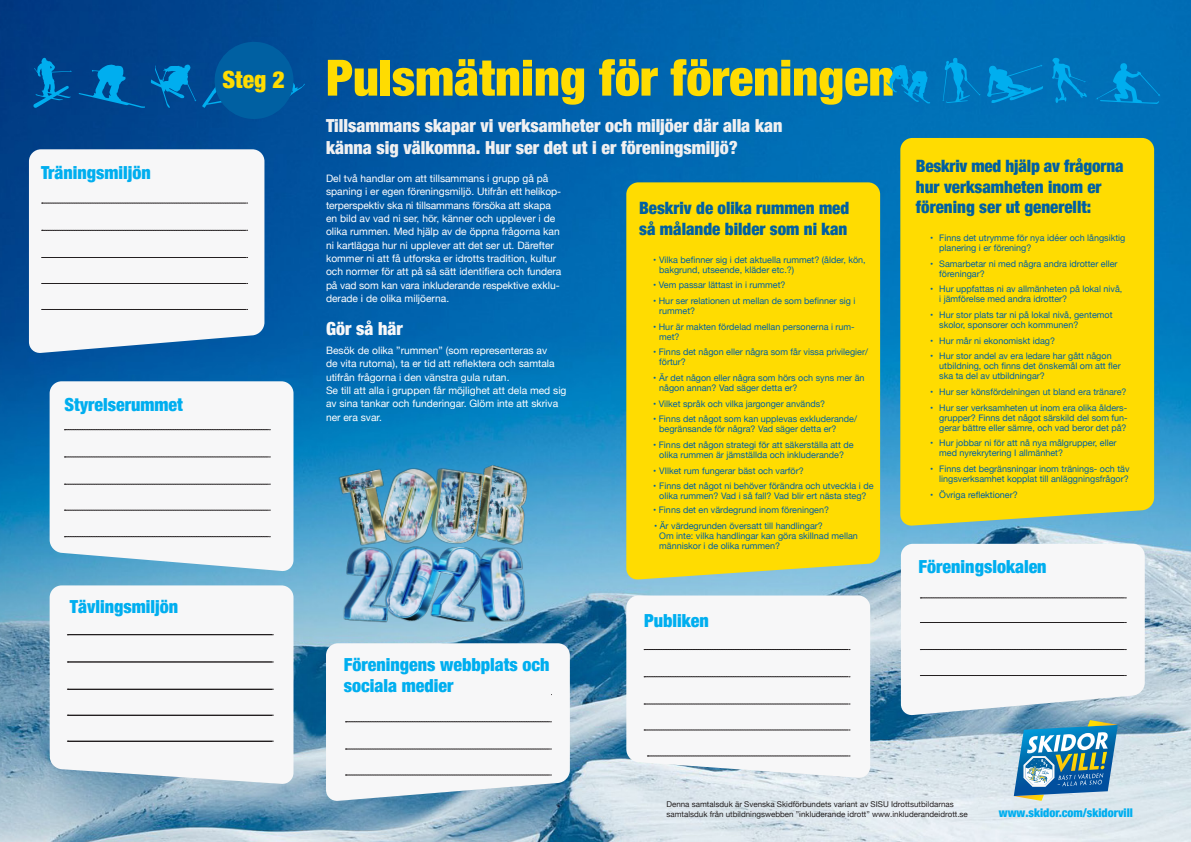
<style>
.page{position:relative;width:1191px;height:842px;background:#fff}
.page>*{position:absolute;margin:0;border:0;box-sizing:border-box;transform-origin:0 0}
.t1{font:900 condensed 50.1px "Helvetica Neue";color:#ffdc01}
.t2{font:900 condensed 23.7px "Helvetica Neue";color:#ffdc01}
.t3{font:900 condensed 18px/21.6px "Helvetica Neue";color:#00aeef}
.t4{font:900 condensed 18px/21.6px "Helvetica Neue";color:#f0f0f1}
.t5{font:900 condensed 18px "Helvetica Neue";color:#f7f7f8}
.t6{font:900 condensed 17px/20.4px "Helvetica Neue";color:#0060a2}
.t7{font:900 condensed 12px "Helvetica Neue";color:#00aeef}
.t8{font:10.3px/13.3px "Helvetica Neue";color:#fff}
.t9{font:9px/10px "Helvetica Neue";color:#0060a2}
.t10{font:8px/10px "Helvetica Neue";color:#231f20}
</style>
<div class="page">
<img style="left:0;top:0;width:1191px;height:842px">
<div style="left:626px;top:182px;width:254px;height:398px;background:#ffdc01"></div>
<div style="left:900px;top:138px;width:254px;height:388px;background:#ffdc01"></div>
<svg style="left:50px;top:585px;width:243px;height:199px"></svg>
<svg style="left:67px;top:635px;width:206px;height:1px"></svg>
<svg style="left:67px;top:662px;width:206px;height:1px"></svg>
<svg style="left:67px;top:689px;width:206px;height:1px"></svg>
<svg style="left:67px;top:715px;width:206px;height:1px"></svg>
<svg style="left:67px;top:741px;width:206px;height:1px"></svg>
<svg style="left:626px;top:595px;width:244px;height:183px"></svg>
<svg style="left:644px;top:649px;width:206px;height:1px"></svg>
<svg style="left:644px;top:677px;width:206px;height:1px"></svg>
<svg style="left:644px;top:704px;width:206px;height:1px"></svg>
<svg style="left:644px;top:730px;width:206px;height:1px"></svg>
<svg style="left:647px;top:756px;width:203px;height:1px"></svg>
<div style="left:644px;top:610px;width:161px;height:37px;background:#f7f7f8"></div>
<svg style="left:1013px;top:720px;width:104px;height:81px;background:#649bb5"></svg>
<svg style="left:326px;top:643px;width:244px;height:158px"></svg>
<div style="left:344px;top:653px;width:206px;height:67px;background:#f7f7f8"></div>
<svg style="left:901px;top:544px;width:243px;height:172px"></svg>
<svg style="left:920px;top:622px;width:206px;height:1px"></svg>
<svg style="left:920px;top:598px;width:206px;height:1px"></svg>
<svg style="left:920px;top:649px;width:206px;height:1px"></svg>
<svg style="left:920px;top:675px;width:206px;height:1px"></svg>
<div style="left:918px;top:556px;width:139px;height:17px;background:#f7f7f8"></div>
<svg style="left:29px;top:149px;width:235px;height:204px"></svg>
<svg style="left:42px;top:283px;width:206px;height:1px"></svg>
<svg style="left:42px;top:309px;width:206px;height:1px"></svg>
<div style="left:41px;top:162px;width:110px;height:17px;background:#f7f7f8"></div>
<svg style="left:42px;top:203px;width:206px;height:1px"></svg>
<svg style="left:42px;top:230px;width:206px;height:1px"></svg>
<svg style="left:42px;top:257px;width:206px;height:1px"></svg>
<svg style="left:50px;top:381px;width:243px;height:190px"></svg>
<svg style="left:64px;top:430px;width:206px;height:1px"></svg>
<svg style="left:64px;top:457px;width:206px;height:1px"></svg>
<svg style="left:64px;top:484px;width:206px;height:1px"></svg>
<svg style="left:64px;top:510px;width:206px;height:1px"></svg>
<svg style="left:64px;top:536px;width:206px;height:1px"></svg>
<div style="left:64px;top:394px;width:135px;height:17px;background:#f7f7f8"></div>
<svg style="left:1052px;top:58px;width:35px;height:46px;background:#0080c5"></svg>
<svg style="left:942px;top:58px;width:38px;height:45px;background:#007fc4"></svg>
<svg style="left:1095px;top:63px;width:65px;height:41px;background:#007dc3"></svg>
<svg style="left:885px;top:65px;width:45px;height:38px;background:#0087cb"></svg>
<svg style="left:987px;top:65px;width:56px;height:38px;background:#0085ca"></svg>
<svg style="left:32px;top:58px;width:40px;height:51px;background:#005da3"></svg>
<svg style="left:282px;top:65px;width:23px;height:43px"></svg>
<svg style="left:78px;top:64px;width:67px;height:44px;background:#005ea4"></svg>
<svg style="left:151px;top:64px;width:45px;height:44px;background:#0066ad"></svg>
<svg style="left:202px;top:65px;width:24px;height:43px"></svg>
<img style="left:312px;top:436px;width:270px;height:194px">
<div style="left:215px;top:42px;width:78px;height:77px;background:#0060a2;border-radius:50%"></div>
<p class="t3" style="left:41px;top:161px;width:111px">Träningsmiljön</p>
<p class="t2" style="left:222px;top:60px;width:64px">Steg 2</p>
<p class="t3" style="left:64px;top:393px;width:120px">Styrelserummet</p>
<p class="t3" style="left:70px;top:595px;width:110px">Tävlingsmiljön</p>
<p class="t1" style="left:326px;top:37px;width:570px">Pulsmätning för föreningen</p>
<p class="t4" style="left:326px;top:114px;width:458px">Tillsammans skapar vi verksamheter och miljöer där alla kan känna sig välkomna. Hur ser det ut i er föreningsmiljö?</p>
<p class="t8" style="left:326px;top:172px;width:237px">Del två handlar om att tillsammans i grupp gå på spaning i er egen föreningsmiljö. Utifrån ett helikop&shy;terperspektiv ska ni tillsammans försöka att skapa en bild av vad ni ser, hör, känner och upplever i de olika rummen. Med hjälp av de öppna frågorna kan ni kartlägga hur ni upplever att det ser ut. Därefter kommer ni att få utforska er idrotts tradition, kultur och normer för att på så sätt identifiera och fundera på vad som kan vara inkluderande respektive exklu&shy;derade i de olika miljöerna.</p>
<p class="t5" style="left:326px;top:314px;width:78px">Gör så här</p>
<p class="t8" style="left:326px;top:344px;width:242px">Besök de olika ”rummen” (som representeras av<br>de vita rutorna), ta er tid att reflektera och samtala utifrån frågorna i den vänstra gula rutan.<br>Se till att alla i gruppen får möjlighet att dela med sig av sina tankar och funderingar. Glöm inte att skriva ner era svar.</p>
<p class="t3" style="left:344px;top:652px;width:207px">Föreningens webbplats och sociala medier</p>
<p class="t6" style="left:639px;top:197px;width:212px">Beskriv de olika rummen med så målande bilder som ni kan</p>
<p class="t9" style="left:659px;top:255px;width:208px;text-indent:-6px">• Vilka befinner sig i det aktuella rummet? (ålder, kön, bakgrund, utseende, kläder etc.?)</p>
<p class="t9" style="left:653px;top:280px;width:134px">• Vem passar lättast in i rummet?</p>
<p class="t9" style="left:659px;top:296px;width:198px;text-indent:-6px">• Hur ser relationen ut mellan de som befinner sig i rummet?</p>
<p class="t9" style="left:659px;top:322px;width:197px;text-indent:-6px">• Hur är makten fördelad mellan personerna i rum&shy;met?</p>
<p class="t9" style="left:659px;top:347px;width:210px;text-indent:-6px">• Finns det någon eller några som får vissa privilegier/ förtur?</p>
<p class="t9" style="left:659px;top:373px;width:207px;text-indent:-6px">• Är det någon eller några som hörs och syns mer än någon annan? Vad säger detta er?</p>
<p class="t9" style="left:653px;top:399px;width:174px">• Vilket språk och vilka jargonger används?</p>
<p class="t9" style="left:659px;top:414px;width:199px;text-indent:-6px">• Finns det något som kan upplevas exkluderande/ begränsande för några? Vad säger detta er?</p>
<p class="t9" style="left:653px;top:440px;width:202px;text-align:center">• Finns det någon strategi för att säkerställa att de olika rummen är jämställda och inkluderande?</p>
<p class="t9" style="left:653px;top:466px;width:152px">• VIlket rum fungerar bäst och varför?</p>
<p class="t9" style="left:653px;top:481px;width:222px;text-align:center">• Finns det något ni behöver förändra och utveckla i de olika rummen? Vad i så fall? Vad blir ert nästa steg?</p>
<p class="t9" style="left:653px;top:505px;width:177px">• Finns det en värdegrund inom föreningen?</p>
<p class="t9" style="left:659px;top:521px;width:200px;text-indent:-5px">• Är värdegrunden översatt till handlingar?<br>Om inte: vilka handlingar kan göra skillnad mellan människor i de olika rummen?</p>
<p class="t3" style="left:644px;top:609px;width:66px">Publiken</p>
<p class="t6" style="left:916px;top:155px;width:209px">Beskriv med hjälp av frågorna hur verksamheten inom er förening ser ut generellt:</p>
<p class="t9" style="left:939px;top:233px;width:188px;text-indent:-9px">• Finns det utrymme för nya idéer och långsiktig planering i er förening?</p>
<p class="t9" style="left:939px;top:259px;width:180px;text-indent:-9px">• Samarbetar ni med några andra idrotter eller föreningar?</p>
<p class="t9" style="left:939px;top:285px;width:185px;text-indent:-9px">• Hur uppfattas ni av allmänheten på lokal nivå, i jämförelse med andra idrotter?</p>
<p class="t9" style="left:939px;top:310px;width:175px;text-indent:-9px">• Hur stor plats tar ni på lokal nivå, gentemot skolor, sponsorer och kommunen?</p>
<p class="t9" style="left:930px;top:336px;width:126px">• Hur mår ni ekonomiskt idag?</p>
<p class="t9" style="left:939px;top:352px;width:183px;text-indent:-9px">• Hur stor andel av era ledare har gått någon utbildning, och finns det önskemål om att fler ska ta del av utbildningar?</p>
<p class="t9" style="left:930px;top:387px;width:198px">• Hur ser könsfördelningen ut bland era tränare?</p>
<p class="t9" style="left:939px;top:403px;width:190px;text-align:justify;text-indent:-9px">• Hur ser verksamheten ut inom era olika ålders&shy;grupper? Finns det något särskild del som fun&shy;gerar bättre eller sämre, och vad beror det på?</p>
<p class="t9" style="left:939px;top:439px;width:179px;text-indent:-9px">• Hur jobbar ni för att nå nya målgrupper, eller med nyrekrytering I allmänhet?</p>
<p class="t9" style="left:930px;top:464px;width:201px;text-align:right">• Finns det begränsningar inom tränings- och täv lingsverksamhet kopplat till anläggningsfrågor?</p>
<p class="t9" style="left:930px;top:490px;width:89px">• Övriga reflektioner?</p>
<p class="t3" style="left:918px;top:555px;width:130px">Föreningslokalen</p>
<p class="t10" style="left:666px;top:800px;width:303px">Denna samtalsduk är Svenska Skidförbundets variant av SISU Idrottsutbildarnas samtalsduk från utbildningswebben ”inkluderande idrott” www.inkluderandeidrott.se</p>
<p class="t7" style="left:999px;top:803px;width:135px">www.skidor.com/skidorvill</p>
</div>
